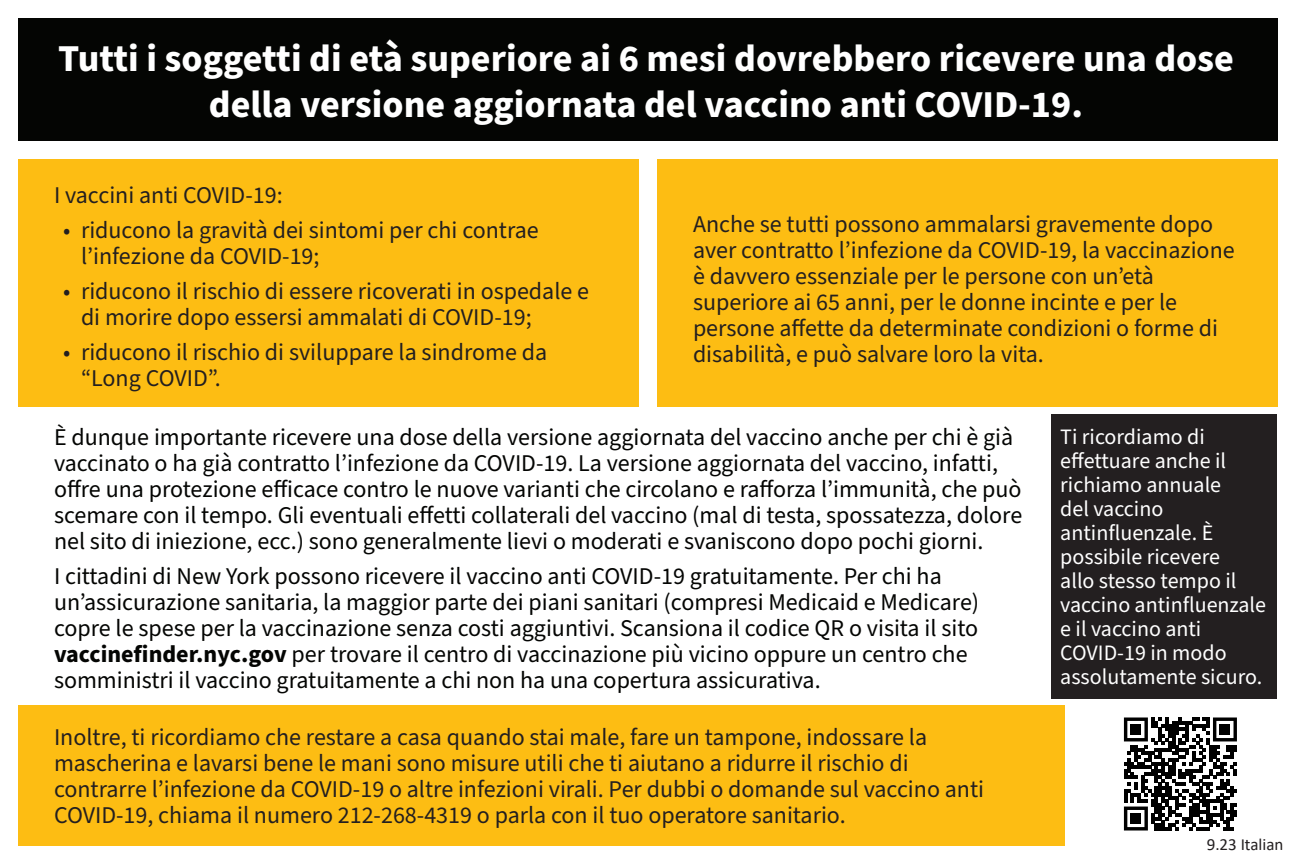
<style>
.page{position:relative;width:1296px;height:864px;background:#fff}
.page>*{position:absolute;margin:0;border:0;box-sizing:border-box;transform-origin:0 0}
.t1{font:700 38px/45.6px "Source Sans Pro";color:#fff;text-align:center}
.t2{font:24px/26px "Source Sans Pro";color:#040503}
.t3{font:24px/26px "Source Sans Pro";color:#231f20}
.t4{font:22px/24px "Source Sans Pro";color:#fff}
.t5{font:17px "Calibri";color:#231f20}
.s1{font-weight:700}
</style>
<div class="page">
<div style="left:1051px;top:414px;width:226px;height:285px;background:#231f20"></div>
<div style="left:657px;top:159px;width:621px;height:248px;background:#fdbd13"></div>
<div style="left:18px;top:18px;width:1260px;height:123px;background:#040503"></div>
<svg style="left:1124px;top:718px;width:113px;height:113px"></svg>
<div style="left:18px;top:159px;width:621px;height:248px;background:#fdbd13"></div>
<div style="left:18px;top:705px;width:1047px;height:141px;background:#fdbd13"></div>
<h3 class="t1" style="left:58px;top:36px;width:1177px">Tutti i soggetti di età superiore ai 6 mesi dovrebbero ricevere una dose della versione aggiornata del vaccino anti COVID-19.</h3>
<h3 class="t3" style="left:54px;top:182px;width:230px">I vaccini anti COVID-19:</h3>
<h3 class="t3" style="left:81px;top:217px;width:459px;text-indent:-18px">• riducono la gravità dei sintomi per chi contrae l’infezione da COVID-19;</h3>
<h3 class="t3" style="left:81px;top:278px;width:510px;text-indent:-18px">• riducono il rischio di essere ricoverati in ospedale e di morire dopo essersi ammalati di COVID-19;</h3>
<h3 class="t3" style="left:81px;top:339px;width:468px;text-indent:-18px">• riducono il rischio di sviluppare la sindrome da “Long COVID”.</h3>
<h3 class="t3" style="left:693px;top:211px;width:543px">Anche se tutti possono ammalarsi gravemente dopo aver contratto l’infezione da COVID-19, la vaccinazione è davvero essenziale per le persone con un’età superiore ai 65 anni, per le donne incinte e per le persone affette da determinate condizioni o forme di disabilità, e può salvare loro la vita.</h3>
<h3 class="t2" style="left:54px;top:424px;width:970px">È dunque importante ricevere una dose della versione aggiornata del vaccino anche per chi è già vaccinato o ha già contratto l’infezione da COVID-19. La versione aggiornata del vaccino, infatti, offre una protezione efficace contro le nuove varianti che circolano e rafforza l’immunità, che può scemare con il tempo. Gli eventuali effetti collaterali del vaccino (mal di testa, spossatezza, dolore nel sito di iniezione, ecc.) sono generalmente lievi o moderati e svaniscono dopo pochi giorni.</h3>
<h3 class="t2" style="left:54px;top:563px;width:927px">I cittadini di New York possono ricevere il vaccino anti COVID-19 gratuitamente. Per chi ha un’assicurazione sanitaria, la maggior parte dei piani sanitari (compresi Medicaid e Medicare) copre le spese per la vaccinazione senza costi aggiuntivi. Scansiona il codice QR o visita il sito <span class="s1">vaccinefinder.nyc.gov</span> per trovare il centro di vaccinazione più vicino oppure un centro che somministri il vaccino gratuitamente a chi non ha una copertura assicurativa.</h3>
<h3 class="t3" style="left:54px;top:724px;width:932px">Inoltre, ti ricordiamo che restare a casa quando stai male, fare un tampone, indossare la mascherina e lavarsi bene le mani sono misure utili che ti aiutano a ridurre il rischio di contrarre l’infezione da COVID-19 o altre infezioni virali. Per dubbi o domande sul vaccino anti COVID-19, chiama il numero 212-268-4319 o parla con il tuo operatore sanitario.</h3>
<h3 class="t4" style="left:1060px;top:425px;width:207px">Ti ricordiamo di effettuare anche il richiamo annuale<br>del vaccino antinfluenzale. È possibile ricevere<br>allo stesso tempo il vaccino antinfluenzale e il vaccino anti<br>COVID-19 in modo assolutamente sicuro.</h3>
<h3 class="t5" style="left:1207px;top:832px;width:78px">9.23 Italian</h3>
</div>
